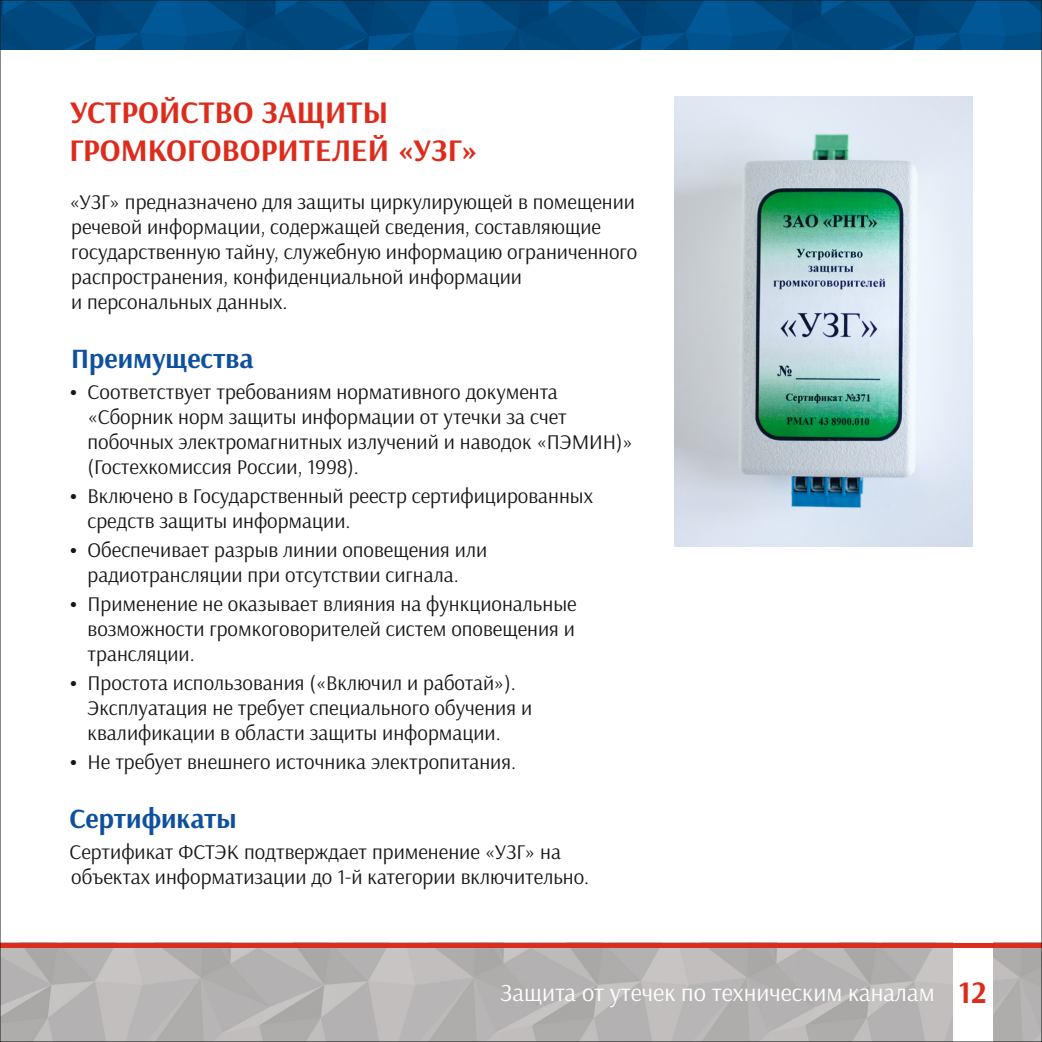
<style>
.page{position:relative;width:1042px;height:1042px;background:#fff}
.page>*{position:absolute;margin:0;border:0;box-sizing:border-box;transform-origin:0 0}
.t1{font:700 31.5px/37.8px "Arsenal";color:#dd2b1c}
.t2{font:700 28px "Arsenal";color:#0e509e}
.t3{font:24.5px "Arsenal";color:#fff}
.t4{font:21px/25px "Arsenal";color:#151616}
</style>
<div class="page">
<img style="left:2px;top:947px;width:1038px;height:93px">
<div style="left:952px;top:943px;width:40px;height:99px;background:#fff"></div>
<hr style="left:0;top:943px;width:1042px;height:4px;background:#dd2b1c">
<img style="left:2px;top:2px;width:1038px;height:48px">
<img style="left:675px;top:97px;width:297px;height:450px">
<h1 class="t1" style="left:69px;top:96px;width:410px">УСТРОЙСТВО ЗАЩИТЫ<br>ГРОМКОГОВОРИТЕЛЕЙ «УЗГ»</h1>
<p class="t4" style="left:69px;top:191px;width:569px">«УЗГ» предназначено для защиты циркулирующей в помещении речевой информации, содержащей сведения, составляющие государственную тайну, служебную информацию ограниченного распространения, конфиденциальной информации<br>и персональных данных.</p>
<h2 class="t2" style="left:71px;top:347px;width:184px">Преимущества</h2>
<p class="t4" style="left:88px;top:381px;width:547px;text-indent:-18px">• Соответствует требованиям нормативного документа «Сборник норм защиты информации от утечки за счет побочных электромагнитных излучений и наводок «ПЭМИН)» (Гостехкомиссия России, 1998).</p>
<p class="t4" style="left:88px;top:485px;width:507px;text-indent:-18px">• Включено в Государственный реестр сертифицированных средств защиты информации.</p>
<p class="t4" style="left:69px;top:539px;width:419px;text-align:center">• Обеспечивает разрыв линии оповещения или радиотрансляции при отсутствии сигнала.</p>
<p class="t4" style="left:88px;top:593px;width:490px;text-align:justify;text-indent:-18px">• Применение не оказывает влияния на функциональные возможности громкоговорителей систем оповещения и трансляции.</p>
<p class="t4" style="left:88px;top:672px;width:446px;text-indent:-18px">• Простота использования («Включил и работай»).<br>Эксплуатация не требует специального обучения и квалификации в области защиты информации.</p>
<p class="t4" style="left:69px;top:751px;width:448px">• Не требует внешнего источника электропитания.</p>
<h2 class="t2" style="left:69px;top:807px;width:169px">Сертификаты</h2>
<p class="t4" style="left:69px;top:841px;width:521px">Сертификат ФСТЭК подтверждает применение «УЗГ» на объектах информатизации до 1-й категории включительно.</p>
<p class="t3" style="left:501px;top:982px;width:435px">Защита от утечек по техническим каналам</p>
<h1 class="t1" style="left:958px;top:976px;width:29px">12</h1>
</div>
